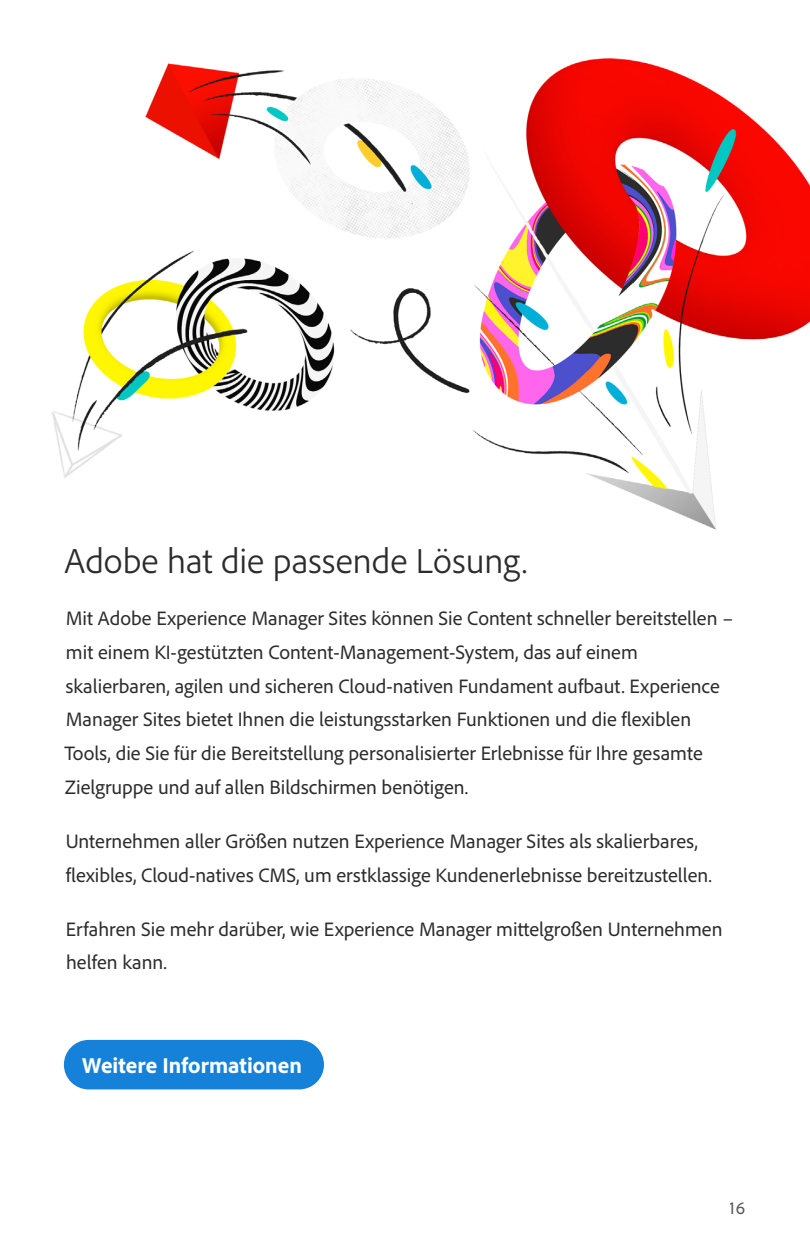
<style>
.page{position:relative;width:810px;height:1256px;background:#fff}
.page>*{position:absolute;margin:0;border:0;box-sizing:border-box;transform-origin:0 0}
.Body{font:300 36px "Adobe Clean";color:#2c2c2c}
.CTA{font:800 22.5px "Adobe Clean";color:#fff}
.Body_Copy{font:20.25px/33.8px "Adobe Clean";color:#2c2c2c}
.t1{font:18px "Adobe Clean";color:#2c2c2c}
</style>
<div class="page">
<div style="left:64px;top:1040px;width:260px;height:49px;background:#1681d9;border-radius:25px"></div>
<img style="left:52px;top:58px;width:758px;height:472px">
<p class="Body" style="left:64px;top:538px;width:465px">Adobe hat die passende Lösung.</p>
<p class="Body_Copy" style="left:64px;top:600px;width:671px">Mit Adobe Experience Manager Sites können Sie Content schneller bereitstellen – mit einem KI-gestützten Content-Management-System, das auf einem skalierbaren, agilen und sicheren Cloud-nativen Fundament aufbaut. Experience Manager Sites bietet Ihnen die leistungsstarken Funktionen und die flexiblen Tools, die Sie für die Bereitstellung personalisierter Erlebnisse für Ihre gesamte Zielgruppe und auf allen Bildschirmen benötigen.</p>
<p class="Body_Copy" style="left:66px;top:823px;width:648px">Unternehmen aller Größen nutzen Experience Manager Sites als skalierbares, flexibles, Cloud-natives CMS, um erstklassige Kundenerlebnisse bereitzustellen.</p>
<p class="Body_Copy" style="left:66px;top:911px;width:658px">Erfahren Sie mehr darüber, wie Experience Manager mittelgroßen Unternehmen helfen kann.</p>
<p class="CTA" style="left:82px;top:1050px;width:221px">Weitere Informationen</p>
<p class="t1" style="left:730px;top:1196px;width:17px">16</p>
</div>
